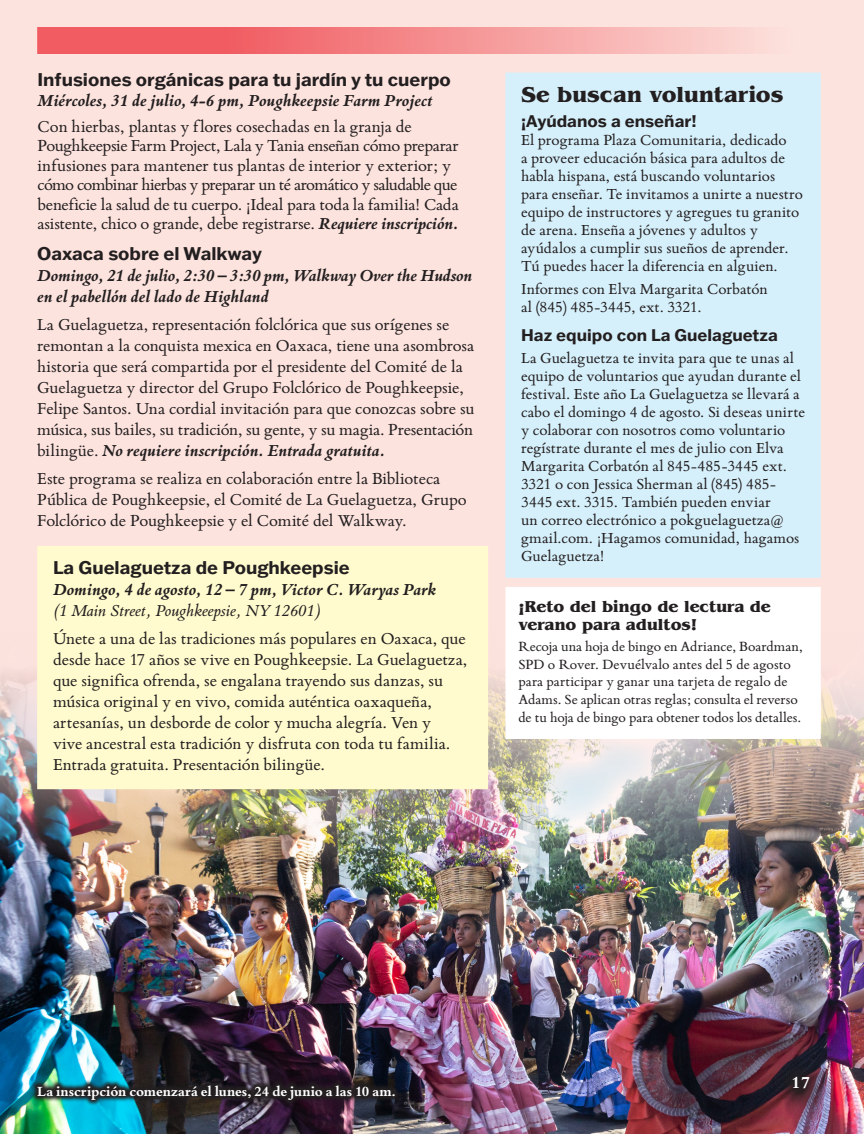
<style>
.page{position:relative;width:864px;height:1134px;background:#fff}
.page>*{position:absolute;margin:0;border:0;box-sizing:border-box;transform-origin:0 0}
.Contents__etc{font:700 22.5px "Benguiat Pro ITC";letter-spacing:.005em;color:#231f20}
.date___time{font:18px/21px "Bembo Book MT Pro";letter-spacing:-.005em;color:#231f20}
.date___time-2{font:italic 700 18px/21px "Bembo Book MT Pro";color:#231f20}
.t1{font:700 18px "Bembo Book MT Pro";color:#fff}
.date___time-3{font:16.5px/18px "Bembo Book MT Pro";color:#231f20}
.date___time-4{font:700 16.5px/18px "Benguiat Pro ITC";color:#231f20}
.date___time-5{font:700 16.5px "Franklin Gothic ATF";color:#231f20}
.Contents__etc-2{font:700 16.5px "Franklin Gothic ATF";color:#231f20}
.date___time-6{font:15px/17.7px "Bembo Book MT Pro";color:#231f20}
.t2{font:700 15px "Bembo Book MT Pro";color:#fff}
.s1{font-family:"Franklin Gothic ATF";font-style:normal}
.s2{font-weight:700;font-style:italic}
.s3{font-weight:400}
</style>
<div class="page">
<div style="left:1px;top:0;width:863px;height:1134px;background:#fde3de"></div>
<img style="left:1px;top:673px;width:863px;height:461px">
<hr style="left:0;top:0;width:1px;height:1134px;background:#fde3de">
<svg style="left:37px;top:27px;width:716px;height:27px"></svg>
<svg style="left:770px;top:1054px;width:58px;height:62px"></svg>
<div style="left:791px;top:1075px;width:15px;height:19px;background:#231f20;border-radius:50%"></div>
<div style="left:791px;top:1075px;width:16px;height:20px;border:2px solid #231f20;border-radius:50%"></div>
<img style="left:31px;top:1079px;width:371px;height:27px">
<img style="left:522px;top:739px;width:136px;height:104px">
<div style="left:505px;top:73px;width:316px;height:505px;background:#d6f0fb;border:2px solid #d6f0fb"></div>
<div style="left:37px;top:546px;width:451px;height:243px;background:#fffbce"></div>
<div style="left:505px;top:587px;width:316px;height:152px;background:#fff"></div>
<p class="date___time-2" style="left:38px;top:70px;width:415px;line-height:19.5px"><span class="s1">Infusiones orgánicas para tu jardín y tu cuerpo<br></span>Miércoles, 31 de julio, 4-6 pm, Poughkeepsie Farm Project</p>
<p class="date___time" style="left:38px;top:116px;width:423px;line-height:19.5px">Con hierbas, plantas y flores cosechadas en la granja de Poughkeepsie Farm Project, Lala y Tania enseñan cómo preparar infusiones para mantener tus plantas de interior y exterior; y cómo combinar hierbas y preparar un té aromático y saludable que beneficie la salud de tu cuerpo. ¡Ideal para toda la familia! Cada asistente, chico o grande, debe registrarse. <span class="s2">Requiere inscripción.</span></p>
<p class="date___time-2" style="left:37px;top:244px;width:437px"><span class="s1">Oaxaca sobre el Walkway<br></span>Domingo, 21 de julio, 2:30 – 3:30 pm, Walkway Over the Hudson en el pabellón del lado de Highland</p>
<p class="date___time" style="left:37px;top:313px;width:439px">La Guelaguetza, representación folclórica que sus orígenes se remontan a la conquista mexica en Oaxaca, tiene una asombrosa historia que será compartida por el presidente del Comité de la Guelaguetza y director del Grupo Folclórico de Poughkeepsie, Felipe Santos. Una cordial invitación para que conozcas sobre su música, sus bailes, su tradición, su gente, y su magia. Presentación bilingüe. <span class="s2">No requiere inscripción. Entrada gratuita.</span></p>
<p class="date___time" style="left:37px;top:467px;width:431px">Este programa se realiza en colaboración entre la Biblioteca<br>Pública de Poughkeepsie, el Comité de La Guelaguetza, Grupo<br>Folclórico de Poughkeepsie y el Comité del Walkway.</p>
<p class="date___time-2" style="left:53px;top:557px;width:385px"><span class="s1">La Guelaguetza de Poughkeepsie<br></span>Domingo, 4 de agosto, 12 – 7 pm, Victor C. Waryas Park <span class="s3">(1 Main Street, Poughkeepsie, NY 12601)</span></p>
<p class="date___time" style="left:53px;top:627px;width:416px">Únete a una de las tradiciones más populares en Oaxaca, que desde hace 17 años se vive en Poughkeepsie. La Guelaguetza, que significa ofrenda, se engalana trayendo sus danzas, su música original y en vivo, comida auténtica oaxaqueña, artesanías, un desborde de color y mucha alegría. Ven y<br>vive ancestral esta tradición y disfruta con toda tu familia.<br>Entrada gratuita. Presentación bilingüe.</p>
<p class="Contents__etc" style="left:521px;top:82px;width:264px">Se buscan voluntarios</p>
<p class="Contents__etc-2" style="left:521px;top:110px;width:177px">¡Ayúdanos a enseñar!</p>
<p class="date___time-3" style="left:521px;top:130px;width:283px">El programa Plaza Comunitaria, dedicado<br>a proveer educación básica para adultos de habla hispana, está buscando voluntarios para enseñar. Te invitamos a unirte a nuestro equipo de instructores y agregues tu granito de arena. Enseña a jóvenes y adultos y ayúdalos a cumplir sus sueños de aprender.<br>Tú puedes hacer la diferencia en alguien.</p>
<p class="date___time-3" style="left:521px;top:279px;width:248px">Informes con Elva Margarita Corbatón al (845) 485-3445, ext. 3321.</p>
<p class="date___time-5" style="left:521px;top:324px;width:258px">Haz equipo con La Guelaguetza</p>
<p class="date___time-3" style="left:521px;top:349px;width:286px">La Guelaguetza te invita para que te unas al equipo de voluntarios que ayudan durante el festival. Este año La Guelaguetza se llevará a cabo el domingo 4 de agosto. Si deseas unirte y colaborar con nosotros como voluntario regístrate durante el mes de julio con Elva Margarita Corbatón al 845-485-3445 ext.<br>3321 o con Jessica Sherman al (845) 485- 3445 ext. 3315. También pueden enviar<br>un correo electrónico a pokguelaguetza@ gmail.com. ¡Hagamos comunidad, hagamos Guelaguetza!</p>
<p class="date___time-4" style="left:518px;top:598px;width:254px">¡Reto del bingo de lectura de verano para adultos!</p>
<p class="date___time-6" style="left:518px;top:637px;width:286px">Recoja una hoja de bingo en Adriance, Boardman, SPD o Rover. Devuélvalo antes del 5 de agosto para participar y ganar una tarjeta de regalo de Adams. Se aplican otras reglas; consulta el reverso de tu hoja de bingo para obtener todos los detalles.</p>
<p class="t2" style="left:37px;top:1081px;width:360px">La inscripción comenzará el lunes, 24 de junio a las 10 am.</p>
<p class="t1" style="left:791px;top:1070px;width:20px">17</p>
</div>
